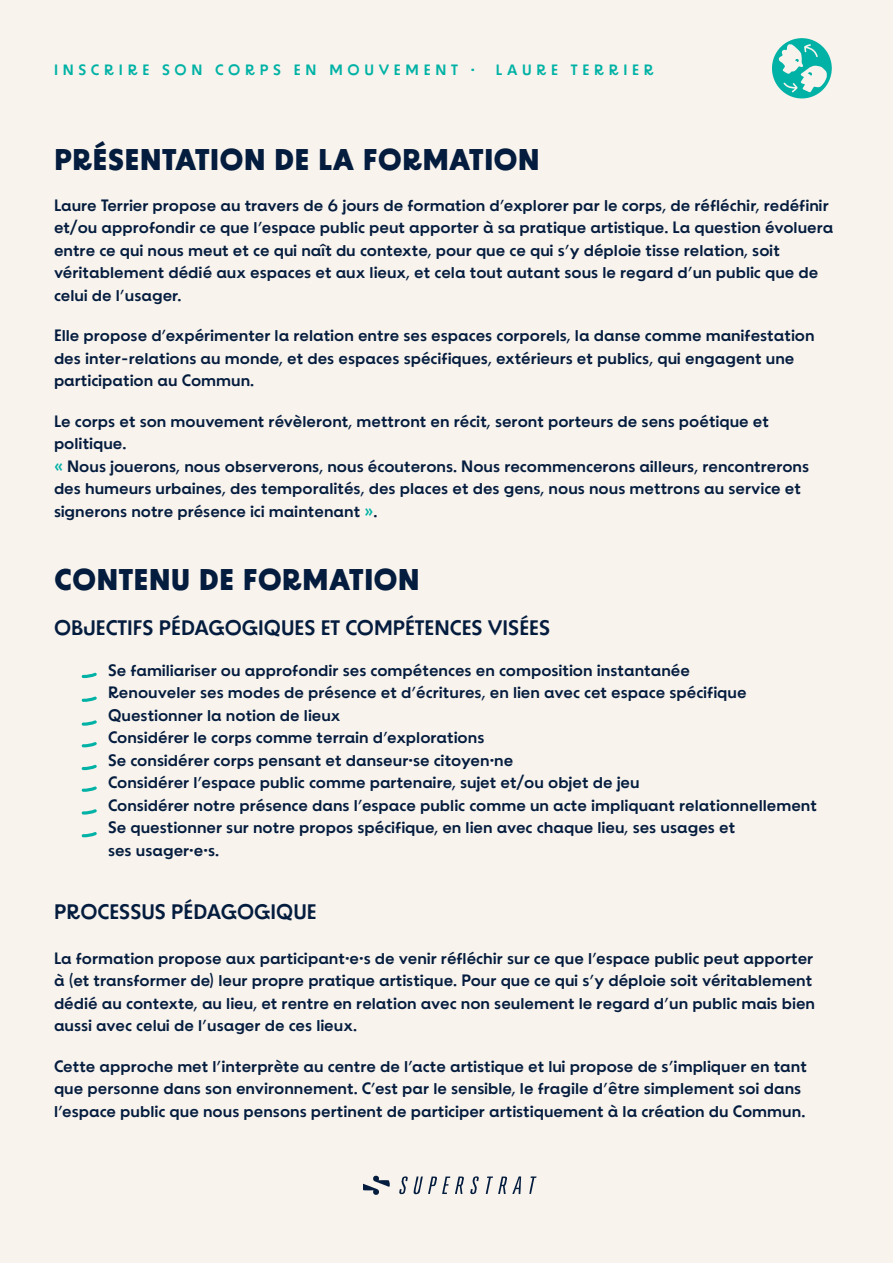
<style>
.page{position:relative;width:893px;height:1263px;background:#fff}
.page>*{position:absolute;margin:0;border:0;box-sizing:border-box;transform-origin:0 0}
.titre_partie{font:700 30px "BD Supper";color:#041c3e}
.titre_partie-2{font:21px "BD Supper";color:#041c3e}
.texte{font:21px "BD Supper";color:#041c3e}
.texte-2{font:16.5px/22.5px "BD Supper";color:#041c3e}
.t1{font:15px "BD Supper";letter-spacing:.315em;color:#00b2a5}
.s1{color:#00b2a5}
</style>
<div class="page">
<img style="left:363px;top:1162px;width:173px;height:47px">
<img style="left:764px;top:34px;width:75px;height:71px">
<svg style="left:82px;top:672px;width:15px;height:6px"></svg>
<svg style="left:82px;top:742px;width:15px;height:5px"></svg>
<svg style="left:82px;top:696px;width:15px;height:6px"></svg>
<svg style="left:82px;top:764px;width:15px;height:6px"></svg>
<svg style="left:82px;top:809px;width:15px;height:6px"></svg>
<svg style="left:82px;top:720px;width:15px;height:6px"></svg>
<svg style="left:82px;top:786px;width:15px;height:6px"></svg>
<svg style="left:82px;top:832px;width:15px;height:5px"></svg>
<p class="t1" style="left:54px;top:61px;width:422px">INSCRIRE SON CORPS EN MOUVEMENT ·</p>
<p class="t1" style="left:496px;top:61px;width:160px">LAURE TERRIER</p>
<p class="titre_partie" style="left:54px;top:141px;width:487px">PRÉSENTATION DE LA FORMATION</p>
<p class="texte-2" style="left:54px;top:194px;width:781px">Laure Terrier propose au travers de 6 jours de formation d’explorer par le corps, de réfléchir, redéfinir et/ou approfondir ce que l’espace public peut apporter à sa pratique artistique. La question évoluera entre ce qui nous meut et ce qui naît du contexte, pour que ce qui s’y déploie tisse relation, soit véritablement dédié aux espaces et aux lieux, et cela tout autant sous le regard d’un public que de celui de l’usager.</p>
<p class="texte-2" style="left:54px;top:325px;width:762px">Elle propose d’expérimenter la relation entre ses espaces corporels, la danse comme manifestation des inter-relations au monde, et des espaces spécifiques, extérieurs et publics, qui engagent une participation au Commun.</p>
<p class="texte-2" style="left:54px;top:410px;width:757px">Le corps et son mouvement révèleront, mettront en récit, seront porteurs de sens poétique et politique.<br><span class="s1">«</span> Nous jouerons, nous observerons, nous écouterons. Nous recommencerons ailleurs, rencontrerons des humeurs urbaines, des temporalités, des places et des gens, nous nous mettrons au service et signerons notre présence ici maintenant <span class="s1">»</span>.</p>
<p class="titre_partie" style="left:54px;top:561px;width:367px">CONTENU DE FORMATION</p>
<p class="titre_partie-2" style="left:54px;top:615px;width:498px">OBJECTIFS PÉDAGOGIQUES ET COMPÉTENCES VISÉES</p>
<p class="texte-2" style="left:108px;top:659px;width:710px">Se familiariser ou approfondir ses compétences en composition instantanée<br>Renouveler ses modes de présence et d’écritures, en lien avec cet espace spécifique Questionner la notion de lieux<br>Considérer le corps comme terrain d’explorations<br>Se considérer corps pensant et danseur·se citoyen·ne<br>Considérer l’espace public comme partenaire, sujet et/ou objet de jeu<br>Considérer notre présence dans l’espace public comme un acte impliquant relationnellement Se questionner sur notre propos spécifique, en lien avec chaque lieu, ses usages et<br>ses usager·e·s.</p>
<p class="texte" style="left:54px;top:898px;width:264px">PROCESSUS PÉDAGOGIQUE</p>
<p class="texte-2" style="left:54px;top:947px;width:763px">La formation propose aux participant·e·s de venir réfléchir sur ce que l’espace public peut apporter à (et transformer de) leur propre pratique artistique. Pour que ce qui s’y déploie soit véritablement dédié au contexte, au lieu, et rentre en relation avec non seulement le regard d’un public mais bien aussi avec celui de l’usager de ces lieux.</p>
<p class="texte-2" style="left:54px;top:1055px;width:754px">Cette approche met l’interprète au centre de l’acte artistique et lui propose de s’impliquer en tant que personne dans son environnement. C’est par le sensible, le fragile d’être simplement soi dans l’espace public que nous pensons pertinent de participer artistiquement à la création du Commun.</p>
</div>
